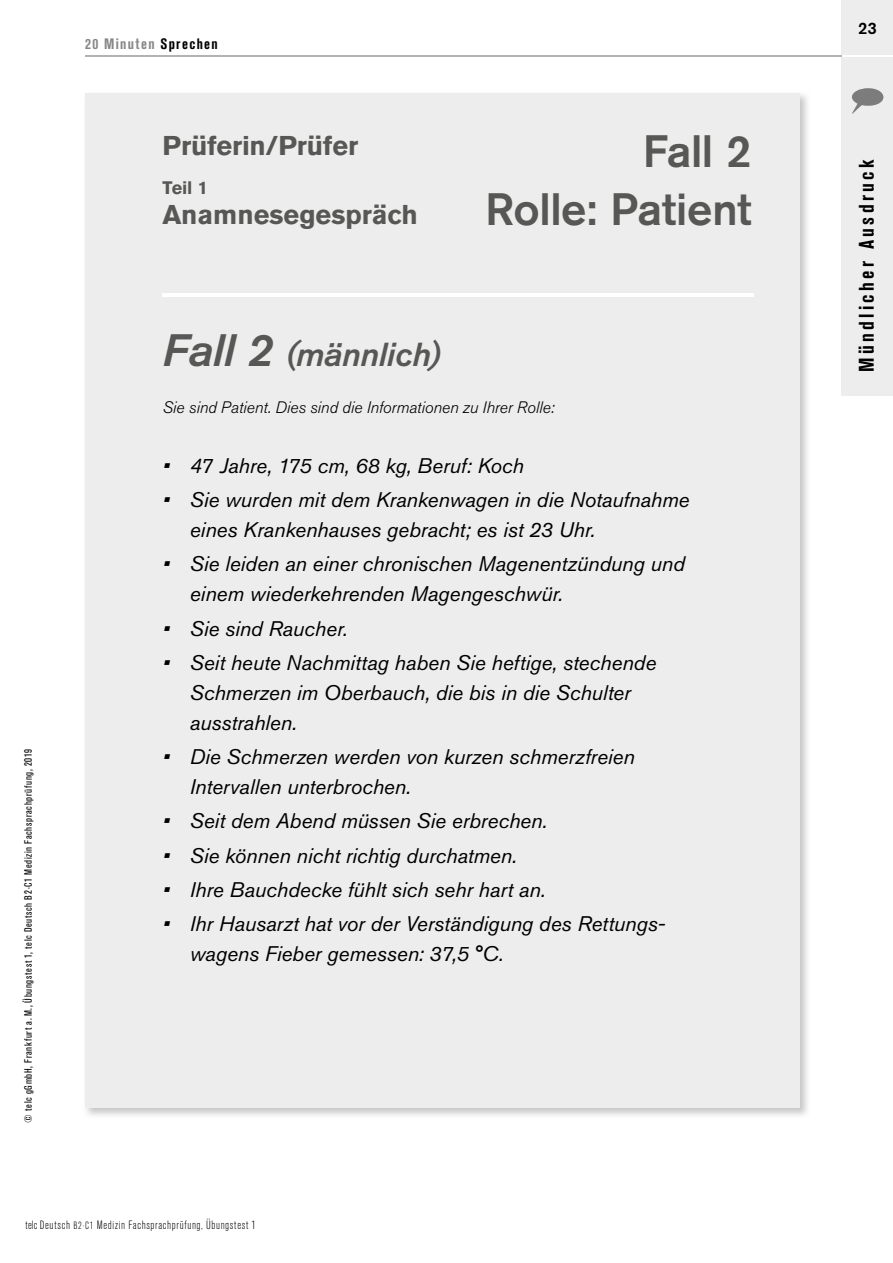
<style>
.page{position:relative;width:893px;height:1263px;background:#fff}
.page>*{position:absolute;margin:0;border:0;box-sizing:border-box;transform-origin:0 0}
.t1{font:500 45px/58.5px "Akzidenz Grotesk Pro";letter-spacing:-.005em;color:#575756;text-align:right}
.t2{font:italic 500 33px "Akzidenz Grotesk Pro";letter-spacing:-.005em;color:#575756}
.t3{font:700 27px "Akzidenz Grotesk Pro";color:#575756}
.t4{font:italic 21px/30px "Akzidenz Grotesk Pro";letter-spacing:-.005em;color:#000}
.t5{font:700 condensed 21px "Akzidenz Grotesk Pro";letter-spacing:.16em;color:#000}
.t6{font:700 18px "Akzidenz Grotesk Pro";color:#575756}
.t7{font:italic 300 16.5px "Akzidenz Grotesk Pro";color:#000}
.t8{font:500 16.5px "Akzidenz Grotesk Pro";color:#000}
.t9{font:700 condensed 15px "Akzidenz Grotesk Pro";letter-spacing:.09em;color:#878787}
.t10{font:300 condensed 12px "Akzidenz Grotesk Pro";letter-spacing:.055em;color:#000}
.t11{font:condensed 10.5px "Akzidenz Grotesk Pro";letter-spacing:.06em;color:#000}
.s1{color:#000}
.s2{font-size:45px}
.s3{font-size:10.5px}
</style>
<div class="page">
<div style="left:842px;top:0;width:51px;height:395px;background:#ededed"></div>
<svg style="left:852px;top:88px;width:31px;height:26px"></svg>
<hr style="left:85px;top:55px;width:758px;height:2px;background:#b3b2b2">
<hr style="left:842px;top:55px;width:51px;height:2px;background:#fff">
<img style="left:85px;top:93px;width:723px;height:1023px">
<div style="left:85px;top:94px;width:714px;height:1014px;background:#ededed"></div>
<hr style="left:162px;top:293px;width:591px;height:3px;background:#fff">
<p class="t9" style="left:85px;top:34px;width:134px">20 Minuten <span class="s1">Sprechen</span></p>
<p class="t3" style="left:163px;top:128px;width:197px">Prüferin/Prüfer</p>
<p class="t6" style="left:163px;top:176px;width:47px">Teil 1</p>
<p class="t3" style="left:163px;top:197px;width:257px">Anamnesegespräch</p>
<h1 class="t1" style="left:485px;top:121px;width:268px">Fall 2<br>Rolle: Patient</h1>
<p class="t11" style="left:21px;top:1122px;width:375px;rotate:-90deg">© telc gGmbH, Frankfurt a. M., Übungstest 1, telc Deutsch B2·C1 Medizin Fachsprachprüfung, 2019</p>
<h2 class="t2" style="left:163px;top:333px;width:279px"><span class="s2">Fall 2</span> (männlich)</h2>
<p class="t7" style="left:163px;top:396px;width:393px">Sie sind Patient. Dies sind die Informationen zu Ihrer Rolle:</p>
<p class="t4" style="left:163px;top:450px;width:363px">• 47 Jahre, 175 cm, 68 kg, Beruf: Koch</p>
<p class="t4" style="left:190px;top:484px;width:501px;text-indent:-27px">• Sie wurden mit dem Krankenwagen in die Notaufnahme eines Krankenhauses gebracht; es ist 23 Uhr.</p>
<p class="t4" style="left:190px;top:549px;width:497px;text-indent:-27px">• Sie leiden an einer chronischen Magenentzündung und einem wiederkehrenden Magengeschwür.</p>
<p class="t4" style="left:163px;top:613px;width:186px">• Sie sind Raucher.</p>
<p class="t4" style="left:190px;top:647px;width:468px;text-indent:-27px">• Seit heute Nachmittag haben Sie heftige, stechende<br>Schmerzen im Oberbauch, die bis in die Schulter ausstrahlen.</p>
<p class="t4" style="left:190px;top:741px;width:447px;text-indent:-27px">• Die Schmerzen werden von kurzen schmerzfreien<br>Intervallen unterbrochen.</p>
<p class="t4" style="left:163px;top:806px;width:386px">• Seit dem Abend müssen Sie erbrechen.</p>
<p class="t4" style="left:163px;top:840px;width:356px">• Sie können nicht richtig durchatmen.</p>
<p class="t4" style="left:163px;top:874px;width:384px">• Ihre Bauchdecke fühlt sich sehr hart an.</p>
<p class="t4" style="left:190px;top:908px;width:477px;text-indent:-27px">• Ihr Hausarzt hat vor der Verständigung des Rettungs&shy;wagens Fieber gemessen: 37,5 °C.</p>
<p class="t10" style="left:26px;top:1217px;width:232px">telc Deutsch <span class="s3">B2·C1</span> Medizin Fachsprachprüfung, Übungstest 1</p>
<p class="t8" style="left:858px;top:18px;width:20px">23</p>
<p class="t5" style="left:853px;top:372px;width:214px;rotate:-90deg">Mündlicher Ausdruck</p>
</div>
